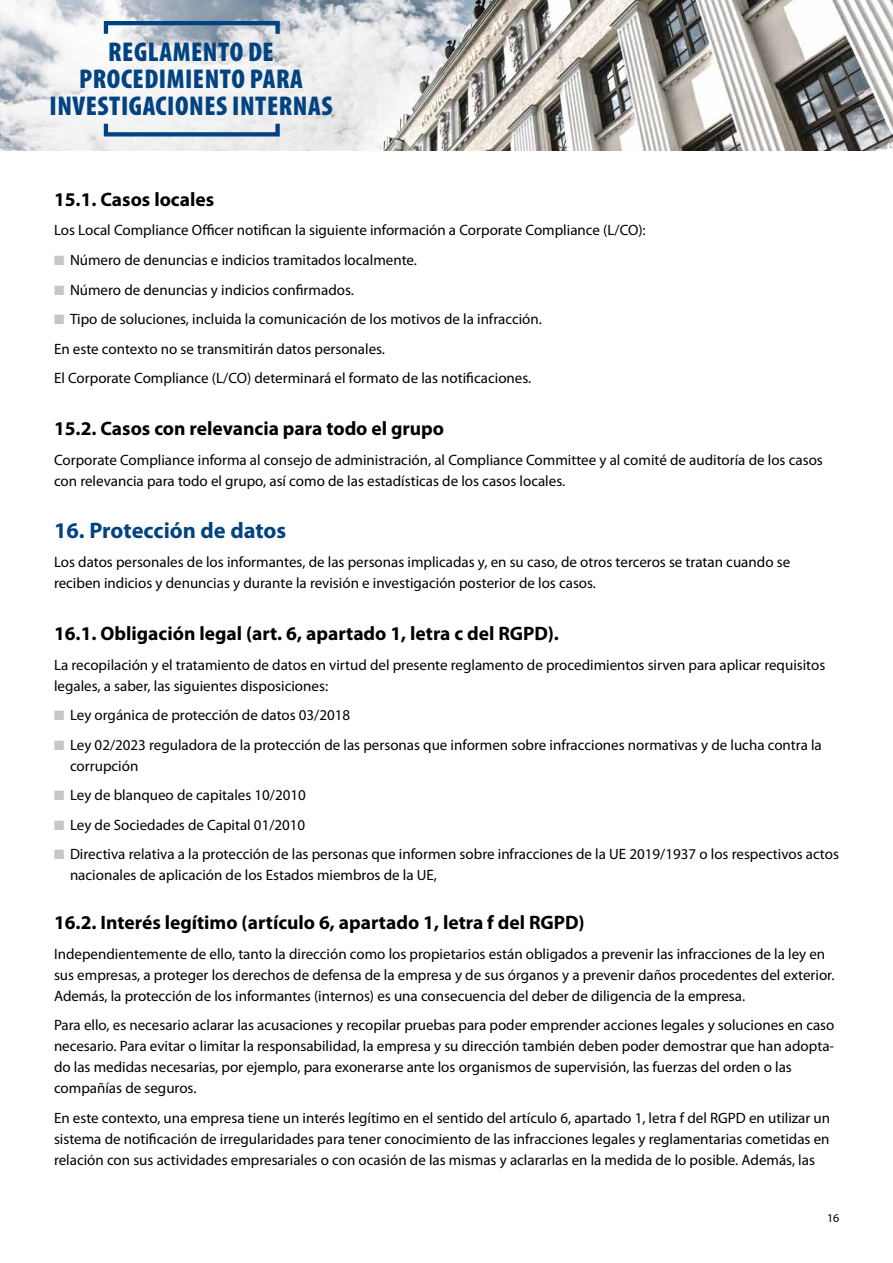
<style>
.page{position:relative;width:893px;height:1263px;background:#fff}
.page>*{position:absolute;margin:0;border:0;box-sizing:border-box;transform-origin:0 0}
.t1{font:900 condensed 27.3px/27.3px "Myriad Pro";letter-spacing:.02em;color:#004380;text-align:center}
.t2{font:700 22.5px "Myriad Pro";color:#004380}
.t3{font:700 19.5px "Myriad Pro";color:#000}
.t4{font:15px/21px "Myriad Pro";color:#000}
.t5{font:12px "Myriad Pro";color:#000}
.s1{color:#c6c6c6}
</style>
<div class="page">
<img style="left:0;top:0;width:893px;height:151px">
<div style="left:104px;top:21px;width:176px;height:15px;border:4px solid #004380"></div>
<div style="left:104px;top:122px;width:176px;height:14px;border:4px solid #004380"></div>
<h1 class="t1" style="left:50px;top:38px;width:285px">REGLAMENTO DE<br>PROCEDIMIENTO PARA<br>INVESTIGACIONES INTERNAS</h1>
<h3 class="t3" style="left:54px;top:188px;width:162px">15.1. Casos locales</h3>
<p class="t4" style="left:54px;top:220px;width:593px">Los Local Compliance Officer notifican la siguiente información a Corporate Compliance (L/CO):</p>
<p class="t4" style="left:54px;top:250px;width:364px"><span class="s1">■</span> Número de denuncias e indicios tramitados localmente.</p>
<p class="t4" style="left:54px;top:279px;width:301px"><span class="s1">■</span> Número de denuncias y indicios confirmados.</p>
<p class="t4" style="left:54px;top:304px;width:489px;line-height:29.5px"><span class="s1">■</span> Tipo de soluciones, incluida la comunicación de los motivos de la infracción.<br>En este contexto no se transmitirán datos personales.<br>El Corporate Compliance (L/CO) determinará el formato de las notificaciones.</p>
<h3 class="t3" style="left:54px;top:418px;width:392px">15.2. Casos con relevancia para todo el grupo</h3>
<p class="t4" style="left:54px;top:449px;width:770px">Corporate Compliance informa al consejo de administración, al Compliance Committee y al comité de auditoría de los casos con relevancia para todo el grupo, así como de las estadísticas de los casos locales.</p>
<h2 class="t2" style="left:54px;top:517px;width:234px">16. Protección de datos</h2>
<p class="t4" style="left:54px;top:552px;width:738px">Los datos personales de los informantes, de las personas implicadas y, en su caso, de otros terceros se tratan cuando se reciben indicios y denuncias y durante la revisión e investigación posterior de los casos.</p>
<h3 class="t3" style="left:54px;top:623px;width:506px">16.1. Obligación legal (art. 6, apartado 1, letra c del RGPD).</h3>
<p class="t4" style="left:54px;top:654px;width:773px">La recopilación y el tratamiento de datos en virtud del presente reglamento de procedimientos sirven para aplicar requisitos legales, a saber, las siguientes disposiciones:</p>
<p class="t4" style="left:54px;top:705px;width:298px"><span class="s1">■</span> Ley orgánica de protección de datos 03/2018</p>
<p class="t4" style="left:70px;top:734px;width:753px;text-indent:-16px"><span class="s1">■</span> Ley 02/2023 reguladora de la protección de las personas que informen sobre infracciones normativas y de lucha contra la corrupción</p>
<p class="t4" style="left:54px;top:785px;width:253px"><span class="s1">■</span> Ley de blanqueo de capitales 10/2010</p>
<p class="t4" style="left:54px;top:814px;width:253px"><span class="s1">■</span> Ley de Sociedades de Capital 01/2010</p>
<p class="t4" style="left:70px;top:844px;width:770px;text-indent:-16px"><span class="s1">■</span> Directiva relativa a la protección de las personas que informen sobre infracciones de la UE 2019/1937 o los respectivos actos nacionales de aplicación de los Estados miembros de la UE,</p>
<h3 class="t3" style="left:54px;top:912px;width:532px">16.2. Interés legítimo (artículo 6, apartado 1, letra f del RGPD)</h3>
<p class="t4" style="left:54px;top:943px;width:782px">Independientemente de ello, tanto la dirección como los propietarios están obligados a prevenir las infracciones de la ley en sus empresas, a proteger los derechos de defensa de la empresa y de sus órganos y a prevenir daños procedentes del exterior.<br>Además, la protección de los informantes (internos) es una consecuencia del deber de diligencia de la empresa.</p>
<p class="t4" style="left:54px;top:1015px;width:782px">Para ello, es necesario aclarar las acusaciones y recopilar pruebas para poder emprender acciones legales y soluciones en caso necesario. Para evitar o limitar la responsabilidad, la empresa y su dirección también deben poder demostrar que han adopta&shy;do las medidas necesarias, por ejemplo, para exonerarse ante los organismos de supervisión, las fuerzas del orden o las compañías de seguros.</p>
<p class="t4" style="left:54px;top:1107px;width:778px;text-align:justify">En este contexto, una empresa tiene un interés legítimo en el sentido del artículo 6, apartado 1, letra f del RGPD en utilizar un sistema de notificación de irregularidades para tener conocimiento de las infracciones legales y reglamentarias cometidas en relación con sus actividades empresariales o con ocasión de las mismas y aclararlas en la medida de lo posible. Además, las</p>
<p class="t5" style="left:827px;top:1211px;width:14px">16</p>
</div>
